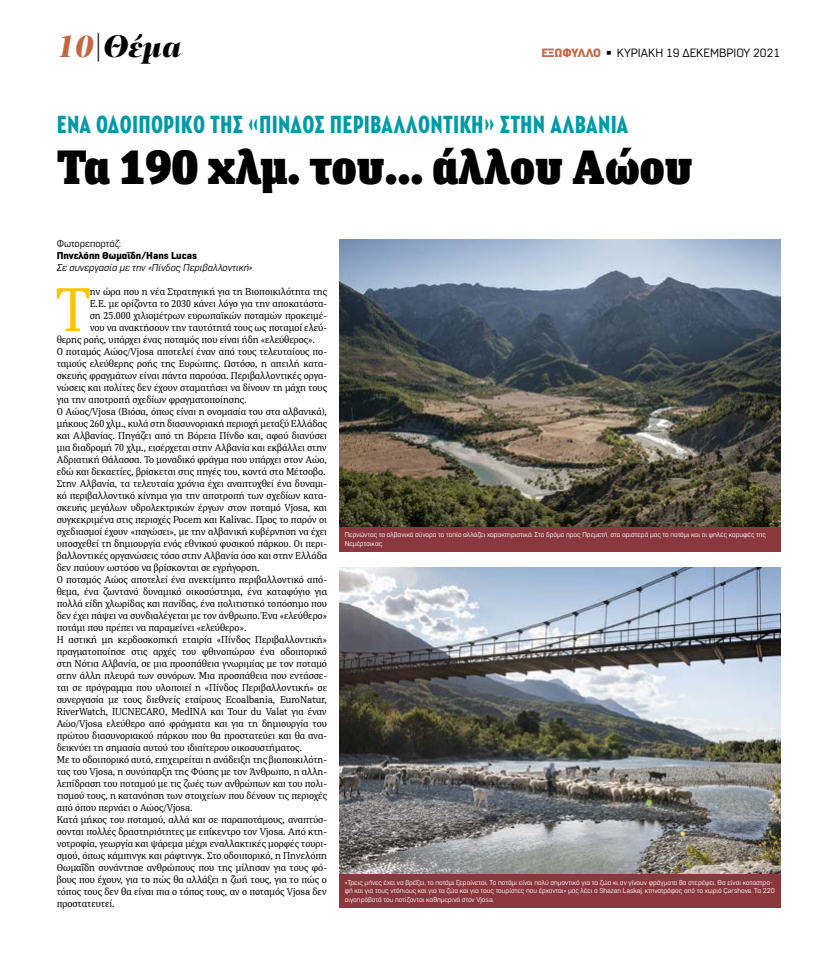
<style>
.page{position:relative;width:823px;height:964px;background:#fff}
.page>*{position:absolute;margin:0;border:0;box-sizing:border-box;transform-origin:0 0}
.t1{font:61.7px "PFDIN Serif";color:#ffc300}
.t2{font:900 48px "FF Unit Slab Pro";color:#000}
.t3{font:italic 900 32px "PF Regal Display Pro";color:#000}
.t4{font:700 24px "Varvara";letter-spacing:.01em;color:#009aa7}
.t5{font:12px "Normative Pro";color:#000}
.t6{font:10px "PFDIN Serif";color:#000}
.t7{font:italic 10px "Normative Pro";color:#000}
.t8{font:900 10px "Normative Pro";color:#000}
.t9{font:10px "Normative Pro";color:#000}
.t10{font:7px/8.4px "Normative Pro";color:#fff}
.s1{color:#c46743}
.s2{font-weight:900;color:#c46743}
</style>
<div class="page">
<img style="left:339px;top:240px;width:441px;height:287px">
<img style="left:339px;top:567px;width:441px;height:307px">
<div style="left:339px;top:527px;width:441px;height:24px;background:#8a383d"></div>
<div style="left:339px;top:874px;width:441px;height:33px;background:#8a383d"></div>
<h3 class="t3" style="left:57px;top:26px;width:126px"><span class="s1">10</span>|Θέμα</h3>
<p class="t5" style="left:541px;top:46px;width:240px"><span class="s2">ΕΞΩΦΥΛΛΟ</span> ◾ ΚΥΡΙΑΚΗ 19 ΔΕΚΕΜΒΡΙΟΥ 2021</p>
<h3 class="t4" style="left:57px;top:112px;width:573px">ΈΝΑ ΟΔΟΙΠΟΡΙΚΌ ΤΗΣ «ΠΊΝΔΟΣ ΠΕΡΙΒΑΛΛΟΝΤΙΚΉ» ΣΤΗΝ ΑΛΒΑΝΊΑ</h3>
<h2 class="t2" style="left:57px;top:132px;width:637px">Τα 190 χλμ. του… άλλου Αώου</h2>
<p class="t9" style="left:57px;top:238px;width:66px">Φωτορεπορτάζ:</p>
<p class="t8" style="left:57px;top:249px;width:142px">Πηνελόπη Θωμαΐδη/Hans Lucas</p>
<p class="t7" style="left:57px;top:262px;width:197px">Σε συνεργασία με την «Πίνδος Περιβαλλοντική»</p>
<h1 class="t1" style="left:56px;top:271px;width:35px">Τ</h1>
<p class="t6" style="left:90px;top:285px;width:238px">ην ώρα που η νέα Στρατηγική για τη Βιοποικιλότητα της</p>
<p class="t6" style="left:90px;top:297px;width:238px">Ε.Ε. με ορίζοντα το 2030 κάνει λόγο για την αποκατάστα-</p>
<p class="t6" style="left:90px;top:309px;width:238px">ση 25.000 χιλιομέτρων ευρωπαϊκών ποταμών προκειμέ-</p>
<p class="t6" style="left:90px;top:321px;width:238px">νου να ανακτήσουν την ταυτότητά τους ως ποταμοί ελεύ-</p>
<p class="t6" style="left:57px;top:333px;width:259px">θερης ροής, υπάρχει ένας ποταμός που είναι ήδη «ελεύθερος».</p>
<p class="t6" style="left:57px;top:345px;width:271px">Ο ποταμός Αώος/Vjosa αποτελεί έναν από τους τελευταίους πο-</p>
<p class="t6" style="left:57px;top:357px;width:271px">ταμούς ελεύθερης ροής της Ευρώπης. Ωστόσο, η απειλή κατα-</p>
<p class="t6" style="left:57px;top:369px;width:271px">σκευής φραγμάτων είναι πάντα παρούσα. Περιβαλλοντικές οργα-</p>
<p class="t6" style="left:57px;top:381px;width:271px">νώσεις και πολίτες δεν έχουν σταματήσει να δίνουν τη μάχη τους</p>
<p class="t6" style="left:57px;top:393px;width:191px">για την αποτροπή σχεδίων φραγματοποίησης.</p>
<p class="t6" style="left:57px;top:405px;width:271px">Ο Αώος/Vjosa (Βιόσα, όπως είναι η ονομασία του στα αλβανικά),</p>
<p class="t6" style="left:57px;top:417px;width:271px">μήκους 260 χλμ., κυλά στη διασυνοριακή περιοχή μεταξύ Ελλάδας</p>
<p class="t6" style="left:57px;top:429px;width:271px">και Αλβανίας. Πηγάζει από τη Βόρεια Πίνδο και, αφού διανύσει</p>
<p class="t6" style="left:57px;top:441px;width:271px">μια διαδρομή 70 χλμ., εισέρχεται στην Αλβανία και εκβάλλει στην</p>
<p class="t6" style="left:57px;top:453px;width:271px">Αδριατική Θάλασσα. Το μοναδικό φράγμα που υπάρχει στον Αώο,</p>
<p class="t6" style="left:57px;top:465px;width:270px">εδώ και δεκαετίες, βρίσκεται στις πηγές του, κοντά στο Μέτσοβο.</p>
<p class="t6" style="left:57px;top:477px;width:271px">Στην Αλβανία, τα τελευταία χρόνια έχει αναπτυχθεί ένα δυναμι-</p>
<p class="t6" style="left:57px;top:489px;width:271px">κό περιβαλλοντικό κίνημα για την αποτροπή των σχεδίων κατα-</p>
<p class="t6" style="left:57px;top:501px;width:271px">σκευής μεγάλων υδρολεκτρικών έργων στον ποταμό Vjosa, και</p>
<p class="t6" style="left:57px;top:513px;width:271px">συγκεκριμένα στις περιοχές Pocem και Kalivac. Προς το παρόν οι</p>
<p class="t6" style="left:57px;top:525px;width:271px">σχεδιασμοί έχουν «παγώσει», με την αλβανική κυβέρνηση να έχει</p>
<p class="t6" style="left:57px;top:537px;width:271px">υποσχεθεί τη δημιουργία ενός εθνικού φυσικού πάρκου. Οι περι-</p>
<p class="t6" style="left:57px;top:549px;width:271px">βαλλοντικές οργανώσεις τόσο στην Αλβανία όσο και στην Ελλάδα</p>
<p class="t6" style="left:57px;top:561px;width:204px">δεν παύουν ωστόσο να βρίσκονται σε εγρήγορση.</p>
<p class="t6" style="left:57px;top:573px;width:271px">Ο ποταμός Αώος αποτελεί ένα ανεκτίμητο περιβαλλοντικό από-</p>
<p class="t6" style="left:57px;top:585px;width:271px">θεμα, ένα ζωντανό δυναμικό οικοσύστημα, ένα καταφύγιο για</p>
<p class="t6" style="left:57px;top:597px;width:271px">πολλά είδη χλωρίδας και πανίδας, ένα πολιτιστικό τοπόσημο που</p>
<p class="t6" style="left:57px;top:609px;width:271px">δεν έχει πάψει να συνδιαλέγεται με τον άνθρωπο. Ένα «ελεύθερο»</p>
<p class="t6" style="left:57px;top:621px;width:191px">ποτάμι που πρέπει να παραμείνει «ελεύθερο».</p>
<p class="t6" style="left:57px;top:633px;width:271px">Η αστική μη κερδοσκοπική εταιρία «Πίνδος Περιβαλλοντική»</p>
<p class="t6" style="left:57px;top:645px;width:271px">πραγματοποίησε στις αρχές του φθινοπώρου ένα οδοιπορικό</p>
<p class="t6" style="left:57px;top:657px;width:271px">στη Νότια Αλβανία, σε μια προσπάθεια γνωριμίας με τον ποταμό</p>
<p class="t6" style="left:57px;top:669px;width:271px">στην άλλη πλευρά των συνόρων. Μια προσπάθεια που εντάσσε-</p>
<p class="t6" style="left:57px;top:681px;width:271px">ται σε πρόγραμμα που υλοποιεί η «Πίνδος Περιβαλλοντική» σε</p>
<p class="t6" style="left:57px;top:693px;width:271px">συνεργασία με τους διεθνείς εταίρους Ecoalbania, EuroNatur,</p>
<p class="t6" style="left:57px;top:705px;width:271px">RiverWatch, IUCNECARO, ΜedINA και Tour du Valat για έναν</p>
<p class="t6" style="left:57px;top:717px;width:271px">Αώο/Vjosa ελεύθερο από φράγματα και για τη δημιουργία του</p>
<p class="t6" style="left:57px;top:729px;width:271px">πρώτου διασυνοριακού πάρκου που θα προστατεύει και θα ανα-</p>
<p class="t6" style="left:57px;top:741px;width:247px">δεικνύει τη σημασία αυτού του ιδιαίτερου οικοσυστήματος.</p>
<p class="t6" style="left:57px;top:753px;width:271px">Με το οδοιπορικό αυτό, επιχειρείται η ανάδειξη της βιοποικιλότη-</p>
<p class="t6" style="left:57px;top:765px;width:271px">τας του Vjosa, η συνύπαρξη της Φύσης με τον Άνθρωπο, η αλλη-</p>
<p class="t6" style="left:57px;top:777px;width:271px">λεπίδραση του ποταμού με τις ζωές των ανθρώπων και του πολι-</p>
<p class="t6" style="left:57px;top:789px;width:271px">τισμού τους, η κατανόηση των στοιχείων που δένουν τις περιοχές</p>
<p class="t6" style="left:57px;top:801px;width:137px">από όπου περνάει ο Αώος/Vjosa.</p>
<p class="t6" style="left:57px;top:813px;width:271px">Κατά μήκος του ποταμού, αλλά και σε παραποτάμους, αναπτύσ-</p>
<p class="t6" style="left:57px;top:825px;width:271px">σονται πολλές δραστηριότητες με επίκεντρο τον Vjosa. Από κτη-</p>
<p class="t6" style="left:57px;top:837px;width:271px">νοτροφία, γεωργία και ψάρεμα μέχρι εναλλακτικές μορφές τουρι-</p>
<p class="t6" style="left:57px;top:849px;width:271px">σμού, όπως κάμπινγκ και ράφτινγκ. Στο οδοιπορικό, η Πηνελόπη</p>
<p class="t6" style="left:57px;top:861px;width:271px">Θωμαΐδη συνάντησe ανθρώπους που της μίλησαν για τους φό-</p>
<p class="t6" style="left:57px;top:873px;width:271px">βους που έχουν, για το πώς θα αλλάξει η ζωή τους, για το πώς ο</p>
<p class="t6" style="left:57px;top:885px;width:271px">τόπος τους δεν θα είναι πια ο τόπος τους, αν ο ποταμός Vjosa δεν</p>
<p class="t6" style="left:57px;top:897px;width:59px">προστατευτεί.</p>
<p class="t10" style="left:344px;top:531px;width:422px">Περνώντας τα αλβανικά σύνορα το τοπίο αλλάζει χαρακτηριστικά. Στο δρόμο προς Πρεμετή, στα αριστερά μας το ποτάμι και οι ψηλές κορυφές της<br>Νεμέρτσικας.</p>
<p class="t10" style="left:344px;top:878px;width:431px">«Τρεις μήνες έχει να βρέξει, το ποτάμι ξεραίνεται. Το ποτάμι είναι πολύ σημαντικό για τα ζώα κι αν γίνουν φράγματα θα στερέψει. Θα είναι καταστρο&shy;φή και για τους ντόπιους και για τα ζώα και για τους τουρίστες που έρχονται» μας λέει ο Shazan Laskaj, κτηνοτρόφος από το χωριό Çarshove. Τα 220 αιγοπρόβατά του ποτίζονται καθημερινά στον Vjosa.</p>
</div>
